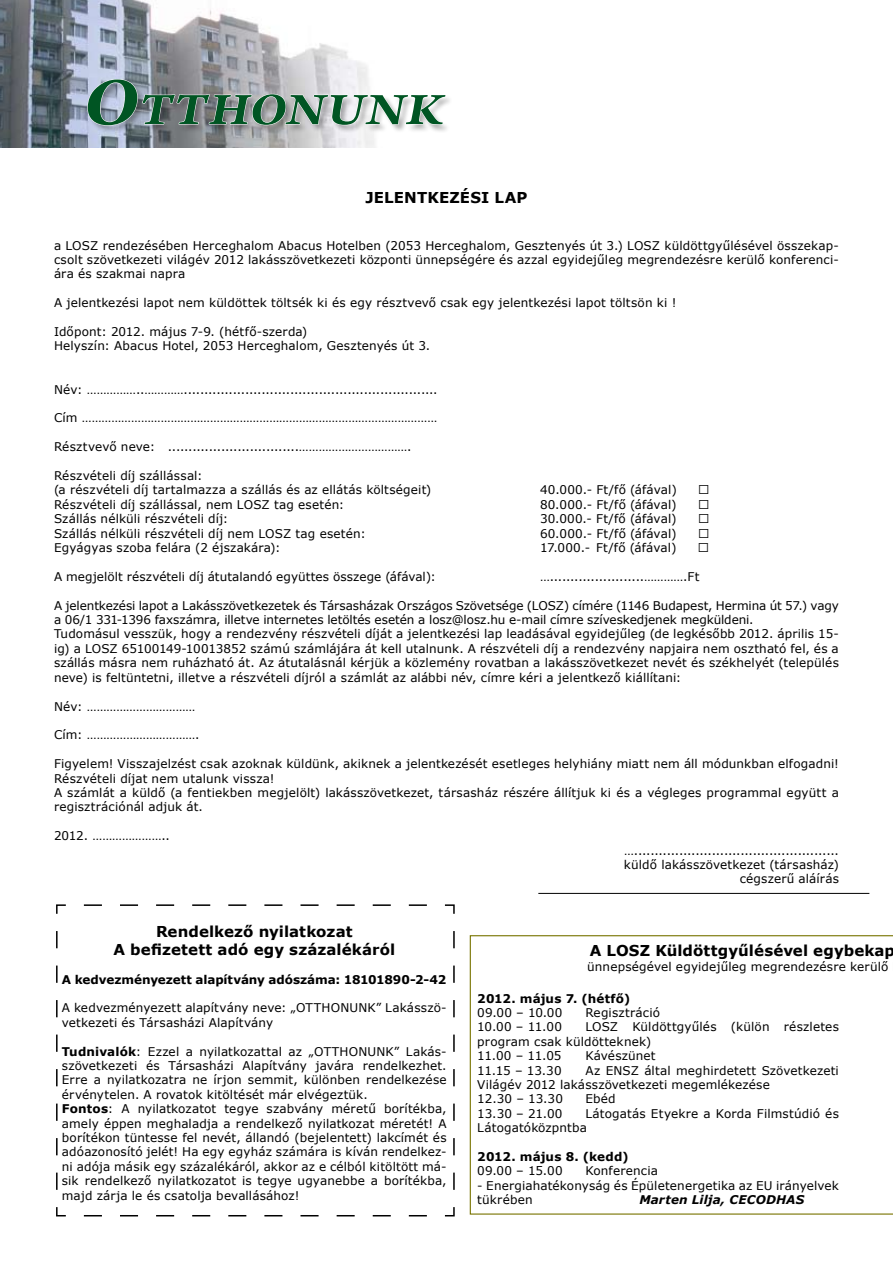
<style>
.page{position:relative;width:893px;height:1263px;background:#fff}
.page>*{position:absolute;margin:0;border:0;box-sizing:border-box;transform-origin:0 0}
.t1{font:italic 700 47.7px "Arno Pro";letter-spacing:.03em;color:#005523;scale:1.15 1}
.t2{font:700 15px/18px "Verdana";letter-spacing:.005em;color:#000;text-align:center}
.t3{font:12px/14.4px "Verdana";letter-spacing:.01em;color:#000}
.t4{font:700 12px "Verdana";letter-spacing:-.005em;color:#000}
.t5{font:italic 700 12px "Verdana";letter-spacing:.015em;color:#000}
.s1{font-size:71.55px}
.s2{font-weight:700}
</style>
<div class="page">
<img style="left:0;top:0;width:369px;height:147px">
<div style="left:88px;top:80px;width:473px;height:103px;background:#000;opacity:.3"></div>
<svg style="left:87px;top:79px;width:359px;height:47px"></svg>
<svg style="left:470px;top:935px;width:423px;height:279px"></svg>
<svg style="left:56px;top:904px;width:399px;height:313px"></svg>
<hr style="left:538px;top:893px;width:331px;height:1px;background:#000">
<h1 class="t1" style="left:82px;top:81px;width:315px"><span class="s1">O</span>TTHONUNK</h1>
<p class="t2" style="left:366px;top:188px;width:163px">JELENTKEZÉSI LAP</p>
<p class="t3" style="left:54px;top:238px;width:786px;text-align:justify">a LOSZ rendezésében Herceghalom Abacus Hotelben (2053 Herceghalom, Gesztenyés út 3.) LOSZ küldöttgyűlésével összekap&shy;csolt szövetkezeti világév 2012 lakásszövetkezeti központi ünnepségére és azzal egyidejűleg megrendezésre kerülő konferenci&shy;ára és szakmai napra</p>
<p class="t3" style="left:54px;top:296px;width:624px">A jelentkezési lapot nem küldöttek töltsék ki és egy résztvevő csak egy jelentkezési lapot töltsön ki !</p>
<p class="t3" style="left:54px;top:324px;width:378px">Időpont: 2012. május 7-9. (hétfő-szerda)<br>Helyszín: Abacus Hotel, 2053 Herceghalom, Gesztenyés út 3.</p>
<p class="t3" style="left:54px;top:382px;width:385px">Név: ……………..…………..............................................................</p>
<p class="t3" style="left:54px;top:411px;width:385px">Cím ………………………………………………………………………………………………</p>
<p class="t3" style="left:54px;top:440px;width:359px">Résztvevő neve: ................................…………………………….</p>
<p class="t3" style="left:54px;top:468px;width:379px">Részvételi díj szállással:<br>(a részvételi díj tartalmazza a szállás és az ellátás költségeit)</p>
<p class="t3" style="left:540px;top:483px;width:138px">40.000.- Ft/fő (áfával)</p>
<p class="t3" style="left:54px;top:497px;width:292px">Részvételi díj szállással, nem LOSZ tag esetén:</p>
<p class="t3" style="left:540px;top:497px;width:138px">80.000.- Ft/fő (áfával)</p>
<p class="t3" style="left:54px;top:512px;width:176px">Szállás nélküli részvételi díj:</p>
<p class="t3" style="left:540px;top:512px;width:138px">30.000.- Ft/fő (áfával)</p>
<p class="t3" style="left:54px;top:526px;width:313px">Szállás nélküli részvételi díj nem LOSZ tag esetén:</p>
<p class="t3" style="left:540px;top:526px;width:138px">60.000.- Ft/fő (áfával)</p>
<p class="t3" style="left:54px;top:540px;width:228px">Egyágyas szoba felára (2 éjszakára):</p>
<p class="t3" style="left:540px;top:540px;width:138px">17.000.- Ft/fő (áfával)</p>
<p class="t3" style="left:54px;top:569px;width:383px">A megjelölt részvételi díj átutalandó együttes összege (áfával):</p>
<p class="t3" style="left:540px;top:569px;width:161px">….......................………….Ft</p>
<p class="t3" style="left:54px;top:598px;width:786px">A jelentkezési lapot a Lakásszövetkezetek és Társasházak Országos Szövetsége (LOSZ) címére (1146 Budapest, Hermina út 57.) vagy a 06/1 331-1396 faxszámra, illetve internetes letöltés esetén a losz@losz.hu e-mail címre szíveskedjenek megküldeni.<br>Tudomásul vesszük, hogy a rendezvény részvételi díját a jelentkezési lap leadásával egyidejűleg (de legkésőbb 2012. április 15- ig) a LOSZ 65100149-10013852 számú számlájára át kell utalnunk. A részvételi díj a rendezvény napjaira nem osztható fel, és a szállás másra nem ruházható át. Az átutalásnál kérjük a közlemény rovatban a lakásszövetkezet nevét és székhelyét (település neve) is feltüntetni, illetve a részvételi díjról a számlát az alábbi név, címre kéri a jelentkező kiállítani:</p>
<p class="t3" style="left:54px;top:699px;width:143px">Név: ……………………………</p>
<p class="t3" style="left:54px;top:728px;width:147px">Cím: …………………………….</p>
<p class="t3" style="left:54px;top:756px;width:786px">Figyelem! Visszajelzést csak azoknak küldünk, akiknek a jelentkezését esetleges helyhiány miatt nem áll módunkban elfogadni!<br>Részvételi díjat nem utalunk vissza!<br>A számlát a küldő (a fentiekben megjelölt) lakásszövetkezet, társasház részére állítjuk ki és a végleges programmal együtt a regisztrációnál adjuk át.</p>
<p class="t3" style="left:54px;top:828px;width:117px">2012. …………………..</p>
<p class="t3" style="left:624px;top:843px;width:217px;text-align:right">….................................................. küldő lakásszövetkezet (társasház) cégszerű aláírás</p>
<p class="t2" style="left:113px;top:922px;width:283px">Rendelkező nyilatkozat<br>A befizetett adó egy százalékáról</p>
<p class="t4" style="left:62px;top:971px;width:386px">A kedvezményezett alapítvány adószáma: 18101890-2-42</p>
<p class="t3" style="left:62px;top:1001px;width:386px">A kedvezményezett alapítvány neve: „OTTHONUNK” Lakásszö&shy;vetkezeti és Társasházi Alapítvány</p>
<p class="t3" style="left:62px;top:1044px;width:386px"><span class="s2">Tudnivalók</span>: Ezzel a nyilatkozattal az „OTTHONUNK” Lakás&shy;szövetkezeti és Társasházi Alapítvány javára rendelkezhet.<br>Erre a nyilatkozatra ne írjon semmit, különben rendelkezése érvénytelen. A rovatok kitöltését már elvégeztük.<br><span class="s2">Fontos</span>: A nyilatkozatot tegye szabvány méretű borítékba, amely éppen meghaladja a rendelkező nyilatkozat méretét! A borítékon tüntesse fel nevét, állandó (bejelentett) lakcímét és adóazonosító jelét! Ha egy egyház számára is kíván rendelkez&shy;ni adója másik egy százalékáról, akkor az e célból kitöltött má&shy;sik rendelkező nyilatkozatot is tegye ugyanebbe a borítékba, majd zárja le és csatolja bevallásához!</p>
<p class="t2" style="left:590px;top:941px;width:307px">A LOSZ Küldöttgyűlésével egybekap</p>
<p class="t3" style="left:587px;top:959px;width:303px">ünnepségével egyidejűleg megrendezésre kerülő</p>
<p class="t4" style="left:477px;top:990px;width:155px">2012. május 7. (hétfő)</p>
<p class="t3" style="left:477px;top:1005px;width:87px">09.00 – 10.00</p>
<p class="t3" style="left:585px;top:1005px;width:76px">Regisztráció</p>
<p class="t3" style="left:477px;top:1019px;width:86px">10.00 – 11.00</p>
<p class="t3" style="left:477px;top:1019px;width:363px;text-indent:108px">LOSZ Küldöttgyűlés (külön részletes program csak küldötteknek)<br>11.00 – 11.05</p>
<p class="t3" style="left:585px;top:1048px;width:72px">Kávészünet</p>
<p class="t3" style="left:477px;top:1063px;width:363px;text-indent:108px">Az ENSZ által meghirdetett Szövetkezeti<br>Világév 2012 lakásszövetkezeti megemlékezése<br>12.30 – 13.30</p>
<p class="t3" style="left:477px;top:1063px;width:86px">11.15 – 13.30</p>
<p class="t3" style="left:585px;top:1091px;width:32px">Ebéd</p>
<p class="t3" style="left:477px;top:1106px;width:363px;text-indent:108px">Látogatás Etyekre a Korda Filmstúdió és<br>Látogatóközpntba</p>
<p class="t4" style="left:477px;top:1148px;width:153px">2012. május 8. (kedd)</p>
<p class="t3" style="left:477px;top:1163px;width:87px">09.00 – 15.00</p>
<p class="t3" style="left:585px;top:1163px;width:74px">Konferencia</p>
<p class="t3" style="left:477px;top:1178px;width:363px">- Energiahatékonyság és Épületenergetika az EU irányelvek tükrében</p>
<p class="t3" style="left:477px;top:1106px;width:87px">13.30 – 21.00</p>
<p class="t5" style="left:639px;top:1191px;width:166px">Marten Lilja, CECODHAS</p>
</div>
